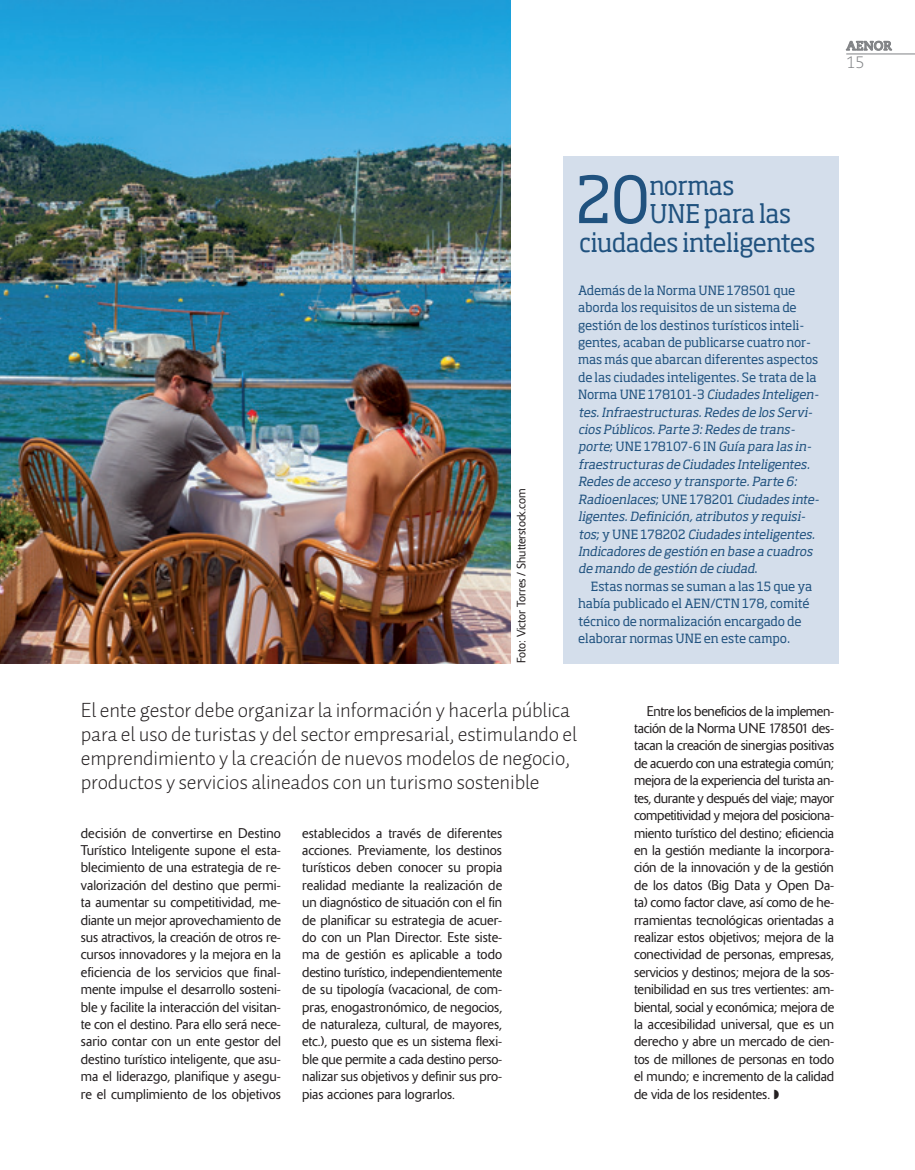
<style>
.page{position:relative;width:915px;height:1170px;background:#fff}
.page>*{position:absolute;margin:0;border:0;box-sizing:border-box;transform-origin:0 0}
.TITULO_EXPERIENCIAS{font:63.9px "Soho Std";color:#20527f;scale:.96 1}
.TITULO_EXPERIENCIAS-2{font:25.5px "Soho Std";letter-spacing:-.02em;color:#20527f;scale:.96 1}
._05_SUMARIO_TEMAS{font:21px/24px "Auto 1 Light LF";letter-spacing:-.01em;color:#231f20}
.t1{font:300 16.5px "Caecilia LT Std";color:#808285}
._04_TEXTO_CORRIDO{font:300 13.95px/17.4px "Delta";color:#231f20;text-align:justify}
.t2{font:700 12.75px "Caecilia LT Std";color:#808285}
.TEXTO_EXPERIENCIAS{font:italic 12.6px/17.4px "Soho Std";color:#20527f}
.TEXTO_EXPERIENCIAS-2{font:12.6px/17.4px "Soho Std";letter-spacing:-.01em;color:#20527f}
._002_PREGUNTA_GRANAT{font:300 12px "Delta";letter-spacing:-.005em;color:#231f20;scale:.96 1}
.s1{font-style:normal}
</style>
<div class="page">
<svg style="left:846px;top:41px;width:45px;height:10px"></svg>
<hr style="left:846px;top:54px;width:68px;height:1px;background:#808285">
<img style="left:0;top:0;width:510px;height:663px">
<div style="left:562px;top:156px;width:276px;height:507px;background:#d4deeb"></div>
<p class="t2" style="left:846px;top:38px;width:47px">AENOR</p>
<p class="t1" style="left:846px;top:53px;width:20px">15</p>
<p class="_002_PREGUNTA_GRANAT" style="left:514px;top:663px;width:184px;rotate:-90deg">Foto: Victor Torres / Shutterstock.com</p>
<p class="TITULO_EXPERIENCIAS" style="left:575px;top:159px;width:79px">20</p>
<p class="TITULO_EXPERIENCIAS-2" style="left:649px;top:169px;width:90px">normas</p>
<p class="TITULO_EXPERIENCIAS-2" style="left:649px;top:198px;width:149px">UNE para las</p>
<p class="TITULO_EXPERIENCIAS-2" style="left:579px;top:226px;width:248px">ciudades inteligentes</p>
<p class="TEXTO_EXPERIENCIAS" style="left:578px;top:281px;width:245px"><span class="s1">Además de la Norma UNE 178501 que aborda los requisitos de un sistema de gestión de los destinos turísticos inteli&shy;gentes, acaban de publicarse cuatro nor&shy;mas más que abarcan diferentes aspectos de las ciudades inteligentes. Se trata de la N o r m a U N E 1 7 8 1 0 1 - 3</span> Ciudades Inteligen&shy;tes.Infraestructuras.Redes de los Servi&shy;cios Públicos.Parte 3:Redes de trans&shy;porte<span class="s1">; U N E 1 7 8 1 0 7 - 6 I N</span> Guía para las in&shy;fraestructuras de Ciudades Inteligentes.<br>Redes de acceso y transporte.Parte 6:<br>Radioenlaces<span class="s1">; U N E 1 7 8 2 0 1</span> Ciudades inte&shy;ligentes.Definición,atributos y requisi&shy;tos<span class="s1">; y U N E 1 7 8 2 0 2</span> Ciudades inteligentes.<br>Indicadores de gestión en base a cuadros de mando de gestión de ciudad<span class="s1">.</span></p>
<p class="TEXTO_EXPERIENCIAS-2" style="left:578px;top:577px;width:235px;text-indent:13px">Estas normas se suman a las 15 que ya había publicado el AEN/CTN 178, comité técnico de normalización encargado de elaborar normas UNE en este campo.</p>
<p class="_05_SUMARIO_TEMAS" style="left:81px;top:698px;width:497px">El ente gestor debe organizar la información y hacerla pública para el uso de turistas y del sector empresarial, estimulando el emprendimiento y la creación de nuevos modelos de negocio, productos y servicios alineados con un turismo sostenible</p>
<p class="_04_TEXTO_CORRIDO" style="left:81px;top:824px;width:201px">decisión de convertirse en Destino Turístico Inteligente supone el esta&shy;blecimiento de una estrategia de re&shy;valorización del destino que permi&shy;ta aumentar su competitividad, me&shy;diante un mejor aprovechamiento de sus atractivos, la creación de otros re&shy;cursos innovadores y la mejora en la eficiencia de los servicios que final&shy;mente impulse el desarrollo sosteni&shy;ble y facilite la interacción del visitan&shy;te con el destino. Para ello será nece&shy;sario contar con un ente gestor del destino turístico inteligente, que asu&shy;ma el liderazgo, planifique y asegu&shy;re el cumplimiento de los objetivos</p>
<p class="_04_TEXTO_CORRIDO" style="left:302px;top:824px;width:201px">establecidos a través de diferentes acciones. Previamente, los destinos turísticos deben conocer su propia realidad mediante la realización de un diagnóstico de situación con el fin de planificar su estrategia de acuer&shy;do con un Plan Director. Este siste&shy;ma de gestión es aplicable a todo destino turístico, independientemente de su tipología (vacacional, de com&shy;pras, enogastronómico, de negocios, de naturaleza, cultural, de mayores, etc.), puesto que es un sistema flexi&shy;ble que permite a cada destino perso&shy;nalizar sus objetivos y definir sus pro&shy;pias acciones para lograrlos.</p>
<p class="_04_TEXTO_CORRIDO" style="left:634px;top:702px;width:201px;text-indent:13px">Entre los beneficios de la implemen&shy;tación de la Norma UNE 178501 des&shy;tacan la creación de sinergias positivas de acuerdo con una estrategia común; mejora de la experiencia del turista an&shy;tes, durante y después del viaje; mayor competitividad y mejora del posiciona&shy;miento turístico del destino; eficiencia en la gestión mediante la incorpora&shy;ción de la innovación y de la gestión de los datos (Big Data y Open Da&shy;ta) como factor clave, así como de he&shy;rramientas tecnológicas orientadas a realizar estos objetivos; mejora de la conectividad de personas, empresas, servicios y destinos; mejora de la sos&shy;tenibilidad en sus tres vertientes: am&shy;biental, social y económica; mejora de la accesibilidad universal, que es un derecho y abre un mercado de cien&shy;tos de millones de personas en todo el mundo; e incremento de la calidad de vida de los residentes. ◗</p>
</div>
